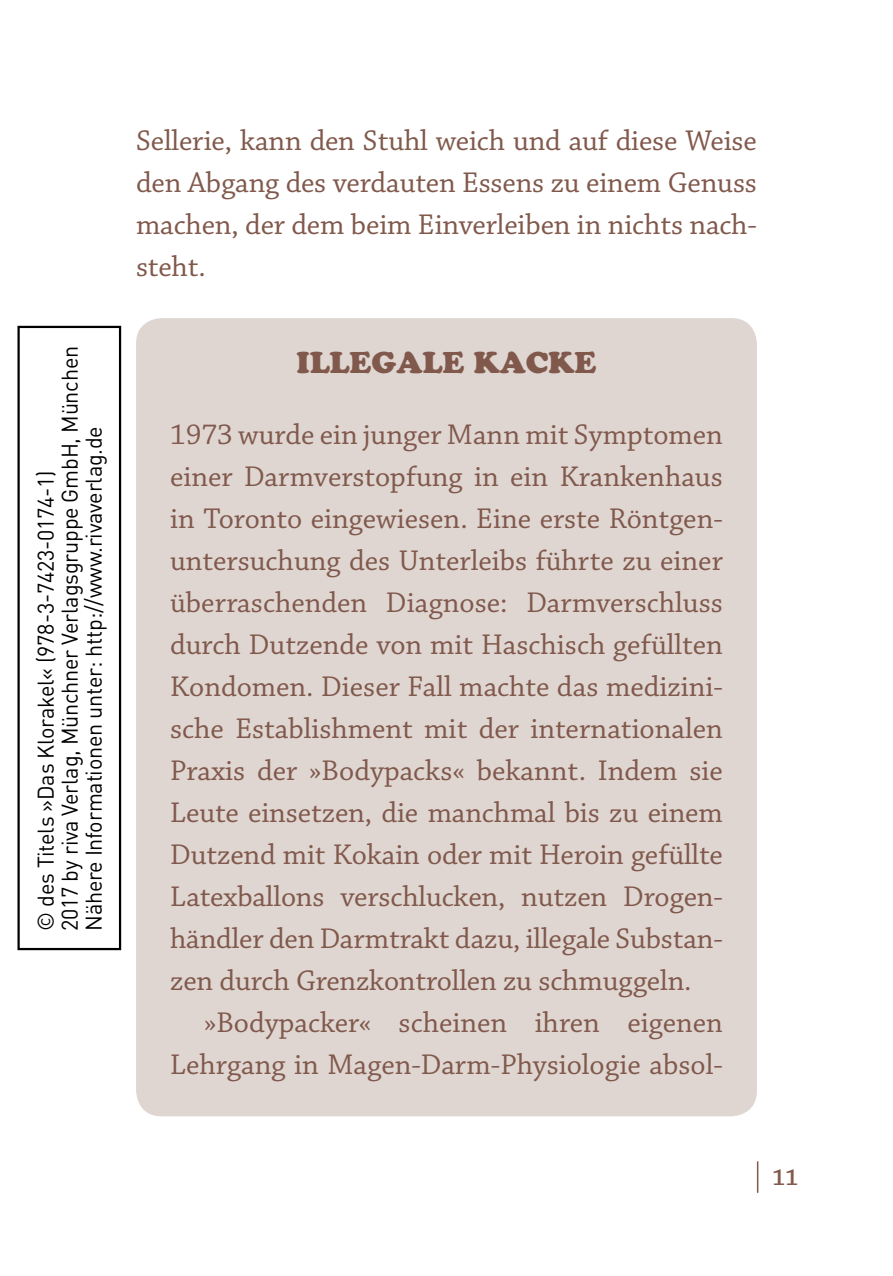
<style>
.page{position:relative;width:893px;height:1276px;background:#fff}
.page>*{position:absolute;margin:0;border:0;box-sizing:border-box;transform-origin:0 0}
._04_Kastentext_oEZ{font:30px/42px "Chaparral Pro";letter-spacing:-.005em;color:#81594c;text-align:justify}
._03_Body_oEZ___LZ{font:30px/42px "Chaparral Pro";letter-spacing:-.005em;color:#81594c;text-align:justify}
._04_Kastentext_EZ{font:30px/42px "Chaparral Pro";color:#81594c;text-align:right}
._04_Kastenüberschrif{font:30px "Cooper Black Std";color:#81594c}
.t1{font:600 24px "Chaparral Pro";color:#81594c}
.t2{font:22.5px/24px "DINOT";letter-spacing:-.01em;color:#000;scale:.96 1}
</style>
<div class="page">
<hr style="left:757px;top:1161px;width:1px;height:31px;background:#81594c">
<div style="left:17px;top:326px;width:104px;height:624px;border:2px solid #000"></div>
<div style="left:136px;top:318px;width:621px;height:798px;background:#dfd6d2;border-radius:26px"></div>
<p class="t2" style="left:33px;top:931px;width:611px;rotate:-90deg">© des Titels »Das Klorakel« (978-3-7423-0174-1)<br>2017 by riva Verlag, Münchner Verlagsgruppe GmbH, München<br>Nähere Informationen unter: http://www.rivaverlag.de</p>
<p class="_03_Body_oEZ___LZ" style="left:136px;top:121px;width:622px">Sellerie, kann den Stuhl weich und auf diese Weise den Abgang des verdauten Essens zu einem Genuss machen, der dem beim Einverleiben in nichts nach&shy;steht.</p>
<p class="_04_Kastenüberschrif" style="left:297px;top:344px;width:301px">ILLEGALE KACKE</p>
<p class="_04_Kastentext_oEZ" style="left:170px;top:415px;width:554px">1973 wurde ein junger Mann mit Symptomen einer Darmverstopfung in ein Krankenhaus in Toronto eingewiesen. Eine erste Röntgen&shy;untersuchung des Unterleibs führte zu einer überraschenden Diagnose: Darmverschluss durch Dutzende von mit Haschisch gefüllten Kondomen. Dieser Fall machte das medizini&shy;sche Establishment mit der internationalen Praxis der »Bodypacks« bekannt. Indem sie Leute einsetzen, die manchmal bis zu einem Dutzend mit Kokain oder mit Heroin gefüllte Latexballons verschlucken, nutzen Drogen&shy;händler den Darmtrakt dazu, illegale Substan&shy;zen durch Grenzkontrollen zu schmuggeln.</p>
<p class="_04_Kastentext_EZ" style="left:170px;top:1003px;width:554px">»Bodypacker« scheinen ihren eigenen<br>Lehrgang in Magen-Darm-Physiologie absol-</p>
<p class="t1" style="left:772px;top:1164px;width:27px">11</p>
</div>
